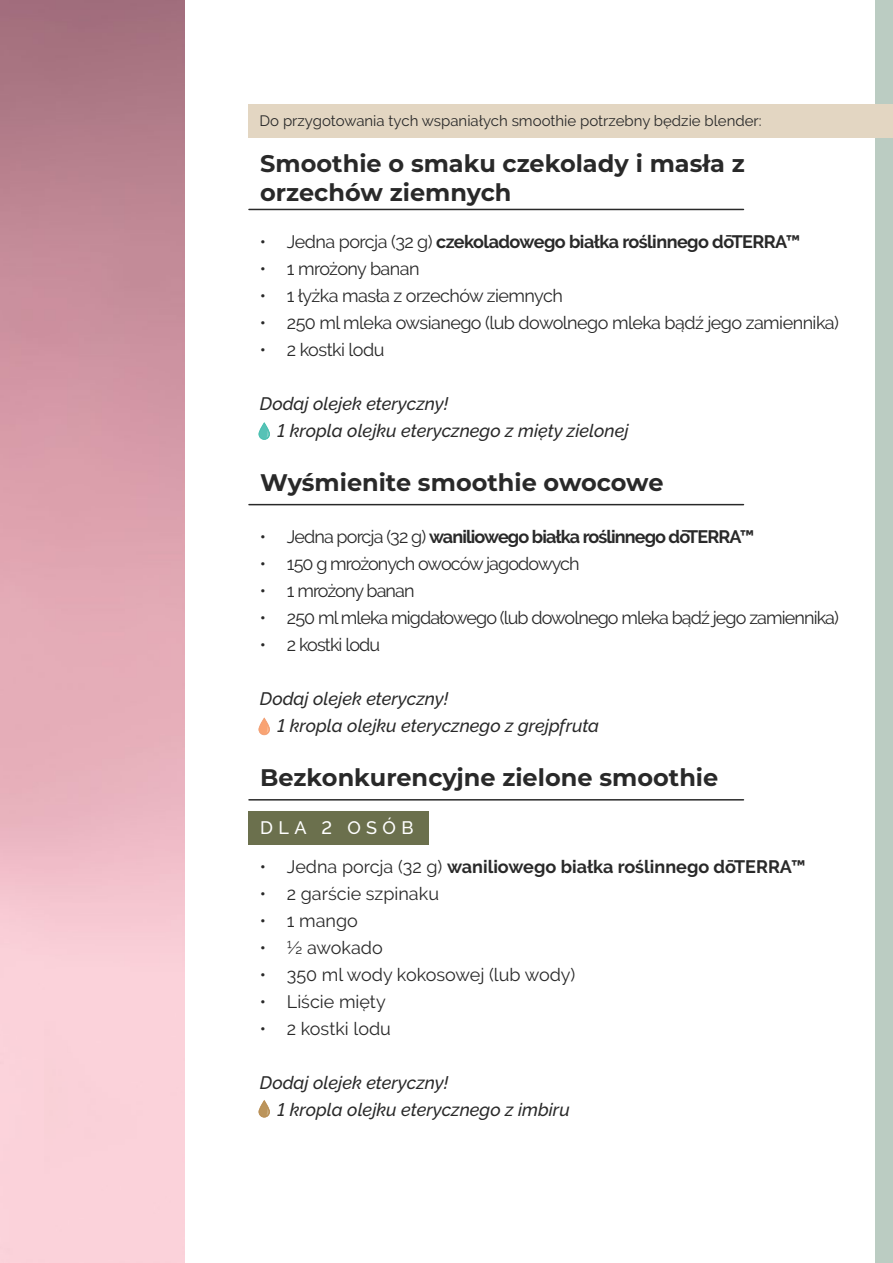
<style>
.page{position:relative;width:893px;height:1263px;background:#fff}
.page>*{position:absolute;margin:0;border:0;box-sizing:border-box;transform-origin:0 0}
.t1{font:700 24px/28.8px "Montserrat";color:#292929}
.t2{font:italic 500 18px/27px "Raleway";color:#292929}
.t3{font:18px "Raleway";letter-spacing:-.03em;color:#292929}
.t4{font:18px "Raleway";letter-spacing:-.05em;color:#292929}
.t5{font:18px "Raleway";color:#292929}
.t6{font:700 18px "Raleway";letter-spacing:-.03em;color:#292929}
.t7{font:700 18px "Raleway";letter-spacing:-.05em;color:#292929}
.t8{font:700 18px "Raleway";color:#292929}
.t9{font:18px "Raleway";letter-spacing:-.005em;color:#292929}
.t10{font:500 18px "Raleway";letter-spacing:.3em;color:#fff}
.t11{font:15px "Raleway";color:#292929}
.s1{font-weight:400}
</style>
<div class="page">
<div style="left:876px;top:0;width:17px;height:1263px;background:#bbccc2"></div>
<hr style="left:249px;top:209px;width:494px;height:1px;background:#292929">
<hr style="left:249px;top:504px;width:494px;height:1px;background:#292929">
<hr style="left:249px;top:799px;width:494px;height:1px;background:#292929">
<div style="left:249px;top:811px;width:180px;height:33px;background:#6b704d"></div>
<div style="left:248px;top:104px;width:645px;height:34px;background:#e3d6c2"></div>
<svg style="left:258px;top:422px;width:12px;height:18px"></svg>
<svg style="left:258px;top:717px;width:12px;height:18px"></svg>
<svg style="left:258px;top:1100px;width:12px;height:17px"></svg>
<p class="t11" style="left:260px;top:112px;width:504px">Do przygotowania tych wspaniałych smoothie potrzebny będzie blender:</p>
<h1 class="t1" style="left:260px;top:148px;width:486px">Smoothie o smaku czekolady i masła z orzechów ziemnych</h1>
<p class="t6" style="left:260px;top:232px;width:542px"><span class="s1">• Jedna porcja (32 g)</span> czekoladowego białka roślinnego dōTERRA™</p>
<p class="t3" style="left:260px;top:258px;width:161px">• 1 mrożony banan</p>
<p class="t3" style="left:260px;top:285px;width:305px">• 1 łyżka masła z orzechów ziemnych</p>
<p class="t3" style="left:260px;top:312px;width:581px">• 250 ml mleka owsianego (lub dowolnego mleka bądź jego zamiennika)</p>
<p class="t3" style="left:260px;top:339px;width:126px">• 2 kostki lodu</p>
<p class="t2" style="left:278px;top:390px;width:352px;text-indent:-18px">Dodaj olejek eteryczny!<br>1 kropla olejku eterycznego z mięty zielonej</p>
<h1 class="t1" style="left:260px;top:467px;width:405px">Wyśmienite smoothie owocowe</h1>
<p class="t7" style="left:260px;top:527px;width:496px"><span class="s1">• Jedna porcja (32 g)</span> waniliowego białka roślinnego dōTERRA™</p>
<p class="t4" style="left:260px;top:554px;width:321px">• 150 g mrożonych owoców jagodowych</p>
<p class="t4" style="left:260px;top:581px;width:156px">• 1 mrożony banan</p>
<p class="t4" style="left:260px;top:608px;width:581px">• 250 ml mleka migdałowego (lub dowolnego mleka bądź jego zamiennika)</p>
<p class="t4" style="left:260px;top:635px;width:122px">• 2 kostki lodu</p>
<p class="t2" style="left:278px;top:685px;width:323px;text-indent:-18px">Dodaj olejek eteryczny!<br>1 kropla olejku eterycznego z grejpfruta</p>
<h1 class="t1" style="left:260px;top:762px;width:460px">Bezkonkurencyjne zielone smoothie</h1>
<p class="t10" style="left:260px;top:817px;width:155px">DLA 2 OSÓB</p>
<p class="t8" style="left:260px;top:856px;width:547px"><span class="s1">• Jedna porcja (32 g)</span> waniliowego białka roślinnego dōTERRA™</p>
<p class="t5" style="left:260px;top:883px;width:181px">• 2 garście szpinaku</p>
<p class="t3" style="left:260px;top:910px;width:99px">• 1 mango</p>
<p class="t9" style="left:260px;top:937px;width:124px">• ½ awokado</p>
<p class="t5" style="left:260px;top:964px;width:317px">• 350 ml wody kokosowej (lub wody)</p>
<p class="t5" style="left:260px;top:991px;width:127px">• Liście mięty</p>
<p class="t5" style="left:260px;top:1018px;width:133px">• 2 kostki lodu</p>
<p class="t2" style="left:278px;top:1069px;width:294px;text-indent:-18px">Dodaj olejek eteryczny!<br>1 kropla olejku eterycznego z imbiru</p>
</div>
